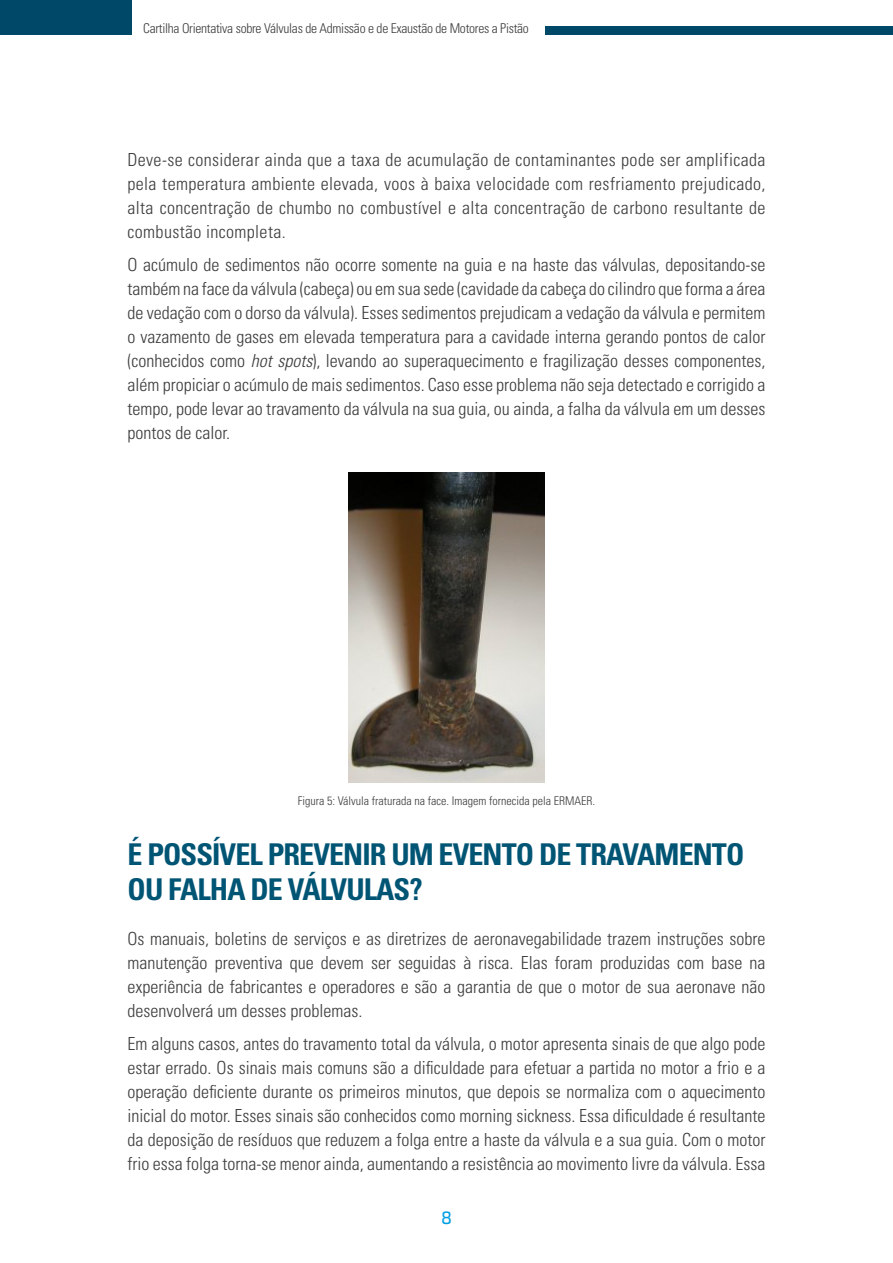
<style>
.page{position:relative;width:893px;height:1263px;background:#fff}
.page>*{position:absolute;margin:0;border:0;box-sizing:border-box;transform-origin:0 0}
.t1{font:700 condensed 30px/34.5px "Univers LT Std";letter-spacing:-.03em;color:#005474}
.t2{font:300 condensed 18px/24px "Univers LT Std";color:#3c3c3b;text-align:justify}
.t3{font:500 18px "Exo 2";color:#009fe3}
.t4{font:300 condensed 13.5px "Univers LT Std";letter-spacing:-.02em;color:#3c3c3b}
.t5{font:300 condensed 12px "Univers LT Std";color:#3c3c3b}
.s1{font-style:italic}
</style>
<div class="page">
<div style="left:0;top:0;width:131px;height:35px;background:#004867"></div>
<div style="left:545px;top:26px;width:348px;height:9px;background:#004867"></div>
<img style="left:348px;top:473px;width:196px;height:310px">
<p class="t4" style="left:143px;top:20px;width:387px">Cartilha Orientativa sobre Válvulas de Admissão e de Exaustão de Motores a Pistão</p>
<p class="t2" style="left:128px;top:148px;width:639px">Deve-se considerar ainda que a taxa de acumulação de contaminantes pode ser amplificada pela temperatura ambiente elevada, voos à baixa velocidade com resfriamento prejudicado, alta concentração de chumbo no combustível e alta concentração de carbono resultante de combustão incompleta.</p>
<p class="t2" style="left:128px;top:252px;width:639px">O acúmulo de sedimentos não ocorre somente na guia e na haste das válvulas, depositando-se também na face da válvula (cabeça) ou em sua sede (cavidade da cabeça do cilindro que forma a área de vedação com o dorso da válvula). Esses sedimentos prejudicam a vedação da válvula e permitem o vazamento de gases em elevada temperatura para a cavidade interna gerando pontos de calor (conhecidos como <span class="s1">hot spots</span>), levando ao superaquecimento e fragilização desses componentes, além propiciar o acúmulo de mais sedimentos. Caso esse problema não seja detectado e corrigido a tempo, pode levar ao travamento da válvula na sua guia, ou ainda, a falha da válvula em um desses pontos de calor.</p>
<p class="t5" style="left:298px;top:794px;width:299px">Figura 5: Válvula fraturada na face. Imagem fornecida pela ERMAER.</p>
<h1 class="t1" style="left:128px;top:837px;width:618px">É POSSÍVEL PREVENIR UM EVENTO DE TRAVAMENTO<br>OU FALHA DE VÁLVULAS?</h1>
<p class="t2" style="left:128px;top:927px;width:639px">Os manuais, boletins de serviços e as diretrizes de aeronavegabilidade trazem instruções sobre manutenção preventiva que devem ser seguidas à risca. Elas foram produzidas com base na experiência de fabricantes e operadores e são a garantia de que o motor de sua aeronave não desenvolverá um desses problemas.</p>
<p class="t2" style="left:128px;top:1031px;width:639px">Em alguns casos, antes do travamento total da válvula, o motor apresenta sinais de que algo pode estar errado. Os sinais mais comuns são a dificuldade para efetuar a partida no motor a frio e a operação deficiente durante os primeiros minutos, que depois se normaliza com o aquecimento inicial do motor. Esses sinais são conhecidos como morning sickness. Essa dificuldade é resultante da deposição de resíduos que reduzem a folga entre a haste da válvula e a sua guia. Com o motor frio essa folga torna-se menor ainda, aumentando a resistência ao movimento livre da válvula. Essa</p>
<p class="t3" style="left:441px;top:1207px;width:12px">8</p>
</div>
